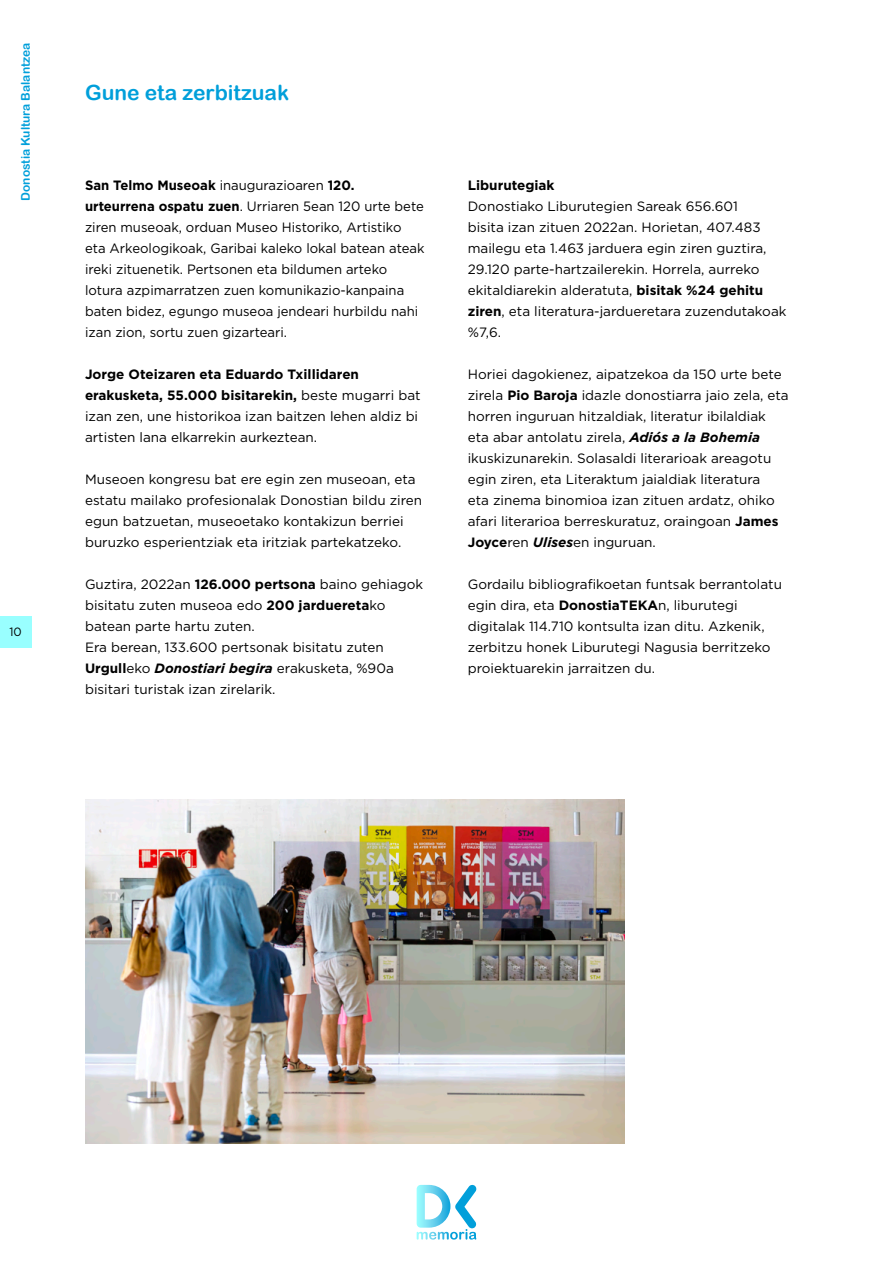
<style>
.page{position:relative;width:893px;height:1263px;background:#fff}
.page>*{position:absolute;margin:0;border:0;box-sizing:border-box;transform-origin:0 0}
.Txt_destacado{font:21px "Arial Rounded MT Bold";color:#009fda}
.Cuerpo_de_texto{font:13.5px/21px "Gotham";color:#000}
.Cuerpo_de_texto-2{font:700 13.5px "Gotham";color:#000}
.t1{font:12px "Arial Rounded MT Bold";color:#009fda}
.t2{font:12px "Gotham";color:#000;scale:.96 1}
.s1{font-weight:700}
.s2{font-weight:700;font-style:italic}
</style>
<div class="page">
<svg style="left:417px;top:1184px;width:60px;height:55px"></svg>
<div style="left:0;top:616px;width:31px;height:31px;background:#9ff"></div>
<img style="left:85px;top:799px;width:539px;height:345px">
<p class="t1" style="left:18px;top:201px;width:160px;rotate:-90deg">Donostia Kultura Balantzea</p>
<p class="t2" style="left:9px;top:624px;width:14px">10</p>
<p class="Txt_destacado" style="left:85px;top:80px;width:206px">Gune eta zerbitzuak</p>
<p class="Cuerpo_de_texto" style="left:85px;top:174px;width:341px"><span class="s1">San Telmo Museoak</span> inaugurazioaren <span class="s1">120. urteurrena ospatu zuen</span>. Urriaren 5ean 120 urte bete ziren museoak, orduan Museo Historiko, Artistiko eta Arkeologikoak, Garibai kaleko lokal batean ateak ireki zituenetik. Pertsonen eta bildumen arteko lotura azpimarratzen zuen komunikazio-kanpaina baten bidez, egungo museoa jendeari hurbildu nahi izan zion, sortu zuen gizarteari.</p>
<p class="Cuerpo_de_texto" style="left:85px;top:363px;width:337px"><span class="s1">Jorge Oteizaren eta Eduardo Txillidaren erakusketa, 55.000 bisitarekin,</span> beste mugarri bat izan zen, une historikoa izan baitzen lehen aldiz bi artisten lana elkarrekin aurkeztean.</p>
<p class="Cuerpo_de_texto" style="left:85px;top:468px;width:339px">Museoen kongresu bat ere egin zen museoan, eta estatu mailako profesionalak Donostian bildu ziren egun batzuetan, museoetako kontakizun berriei buruzko esperientziak eta iritziak partekatzeko.</p>
<p class="Cuerpo_de_texto" style="left:85px;top:574px;width:340px">Guztira, 2022an <span class="s1">126.000 pertsona</span> baino gehiagok bisitatu zuten museoa edo <span class="s1">200 jarduereta</span>ko batean parte hartu zuten.<br>Era berean, 133.600 pertsonak bisitatu zuten <span class="s1">Urgull</span>eko <span class="s2">Donostiari begira</span> erakusketa, %90a bisitari turistak izan zirelarik.</p>
<p class="Cuerpo_de_texto-2" style="left:468px;top:176px;width:88px">Liburutegiak</p>
<p class="Cuerpo_de_texto" style="left:468px;top:195px;width:320px">Donostiako Liburutegien Sareak 656.601<br>bisita izan zituen 2022an. Horietan, 407.483 mailegu eta 1.463 jarduera egin ziren guztira, 29.120 parte-hartzailerekin. Horrela, aurreko ekitaldiarekin alderatuta, <span class="s1">bisitak %24 gehitu ziren</span>, eta literatura-jardueretara zuzendutakoak %7,6.</p>
<p class="Cuerpo_de_texto" style="left:468px;top:364px;width:322px">Horiei dagokienez, aipatzekoa da 150 urte bete zirela <span class="s1">Pio Baroja</span> idazle donostiarra jaio zela, eta horren inguruan hitzaldiak, literatur ibilaldiak eta abar antolatu zirela, <span class="s2">Adiós a la Bohemia </span>ikuskizunarekin. Solasaldi literarioak areagotu egin ziren, eta Literaktum jaialdiak literatura<br>eta zinema binomioa izan zituen ardatz, ohiko afari literarioa berreskuratuz, oraingoan <span class="s1">James Joyce</span>ren <span class="s2">Ulises</span>en inguruan.</p>
<p class="Cuerpo_de_texto" style="left:468px;top:574px;width:316px">Gordailu bibliografikoetan funtsak berrantolatu egin dira, eta <span class="s1">DonostiaTEKA</span>n, liburutegi digitalak 114.710 kontsulta izan ditu. Azkenik, zerbitzu honek Liburutegi Nagusia berritzeko proiektuarekin jarraitzen du.</p>
</div>
